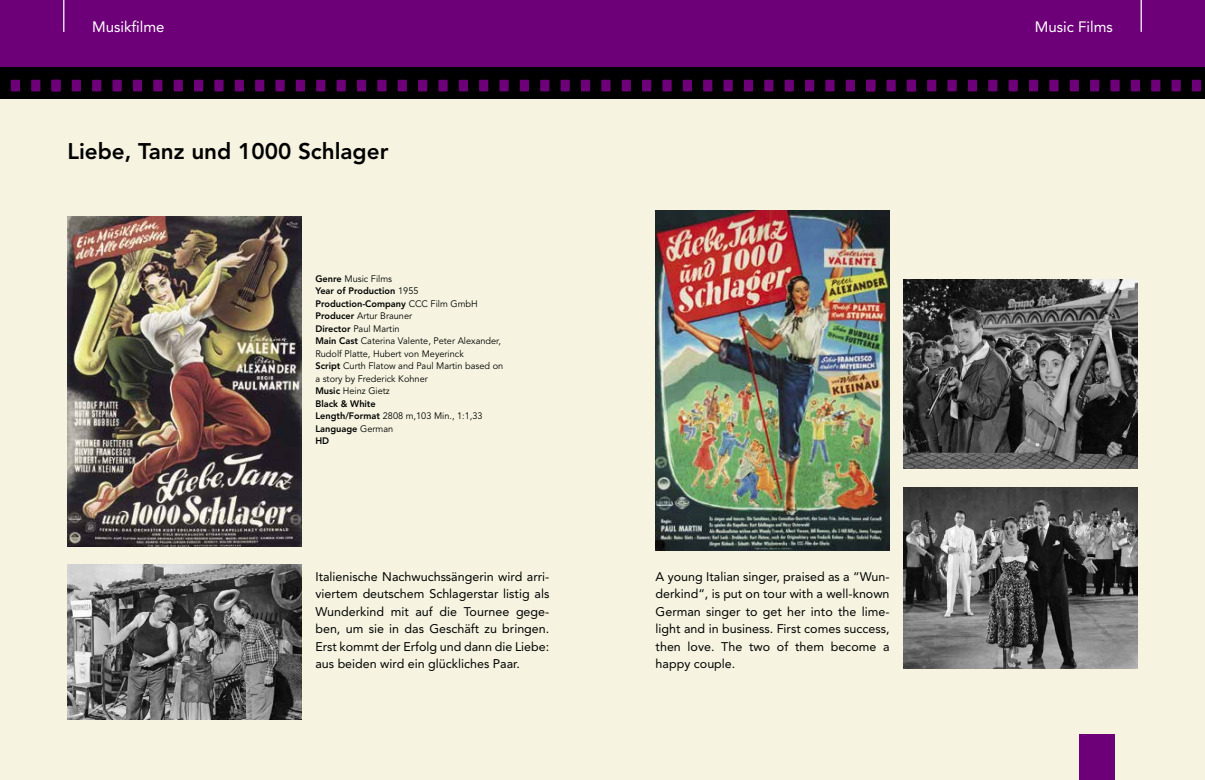
<style>
.page{position:relative;width:1205px;height:780px;background:#fff}
.page>*{position:absolute;margin:0;border:0;box-sizing:border-box;transform-origin:0 0}
.t1{font:800 22.5px "Avenir";color:#000}
.t2{font:15px "Avenir";color:#fff}
.t3{font:12.5px/17.5px "Avenir";color:#000;text-align:justify}
.t4{font:9.38px/12.5px "Avenir LT Pro";color:#000}
.t5{font:800 9.38px/12.5px "Avenir";color:#000}
.s1{font-family:"Avenir";font-weight:800}
.s2{font-family:"Avenir LT Pro";font-weight:400}
</style>
<div class="page">
<div style="left:0;top:99px;width:1205px;height:681px;background:#f6f4e0"></div>
<div style="left:0;top:0;width:1205px;height:67px;background:#6d0078"></div>
<hr style="left:63px;top:0;width:1px;height:32px;background:#fff">
<hr style="left:1140px;top:0;width:2px;height:32px;background:#fff">
<div style="left:0;top:67px;width:1205px;height:32px;background:#000"></div>
<div style="left:1079px;top:733px;width:35px;height:47px;background:#6d0078"></div>
<div style="left:72px;top:80px;width:9px;height:11px;background:#6d0078"></div>
<div style="left:92px;top:80px;width:9px;height:11px;background:#6d0078"></div>
<div style="left:11px;top:80px;width:9px;height:11px;background:#6d0078"></div>
<div style="left:31px;top:80px;width:9px;height:11px;background:#6d0078"></div>
<div style="left:52px;top:80px;width:9px;height:11px;background:#6d0078"></div>
<div style="left:112px;top:80px;width:10px;height:11px;background:#6d0078"></div>
<div style="left:133px;top:80px;width:9px;height:11px;background:#6d0078"></div>
<div style="left:153px;top:80px;width:9px;height:11px;background:#6d0078"></div>
<div style="left:174px;top:80px;width:9px;height:11px;background:#6d0078"></div>
<div style="left:194px;top:80px;width:9px;height:11px;background:#6d0078"></div>
<div style="left:214px;top:80px;width:10px;height:11px;background:#6d0078"></div>
<div style="left:235px;top:80px;width:9px;height:11px;background:#6d0078"></div>
<div style="left:255px;top:80px;width:9px;height:11px;background:#6d0078"></div>
<div style="left:275px;top:80px;width:10px;height:11px;background:#6d0078"></div>
<div style="left:296px;top:80px;width:9px;height:11px;background:#6d0078"></div>
<div style="left:316px;top:80px;width:9px;height:11px;background:#6d0078"></div>
<div style="left:336px;top:80px;width:10px;height:11px;background:#6d0078"></div>
<div style="left:357px;top:80px;width:9px;height:11px;background:#6d0078"></div>
<div style="left:377px;top:80px;width:9px;height:11px;background:#6d0078"></div>
<div style="left:398px;top:80px;width:9px;height:11px;background:#6d0078"></div>
<div style="left:418px;top:80px;width:9px;height:11px;background:#6d0078"></div>
<div style="left:438px;top:80px;width:10px;height:11px;background:#6d0078"></div>
<div style="left:459px;top:80px;width:9px;height:11px;background:#6d0078"></div>
<div style="left:927px;top:80px;width:9px;height:11px;background:#6d0078"></div>
<div style="left:947px;top:80px;width:9px;height:11px;background:#6d0078"></div>
<div style="left:886px;top:80px;width:10px;height:11px;background:#6d0078"></div>
<div style="left:907px;top:80px;width:9px;height:11px;background:#6d0078"></div>
<div style="left:968px;top:80px;width:9px;height:11px;background:#6d0078"></div>
<div style="left:988px;top:80px;width:9px;height:11px;background:#6d0078"></div>
<div style="left:1008px;top:80px;width:10px;height:11px;background:#6d0078"></div>
<div style="left:1029px;top:80px;width:9px;height:11px;background:#6d0078"></div>
<div style="left:1049px;top:80px;width:9px;height:11px;background:#6d0078"></div>
<div style="left:1069px;top:80px;width:10px;height:11px;background:#6d0078"></div>
<div style="left:1090px;top:80px;width:9px;height:11px;background:#6d0078"></div>
<div style="left:1110px;top:80px;width:9px;height:11px;background:#6d0078"></div>
<div style="left:1131px;top:80px;width:9px;height:11px;background:#6d0078"></div>
<div style="left:1151px;top:80px;width:9px;height:11px;background:#6d0078"></div>
<div style="left:1171px;top:80px;width:10px;height:11px;background:#6d0078"></div>
<div style="left:1192px;top:80px;width:9px;height:11px;background:#6d0078"></div>
<div style="left:479px;top:80px;width:9px;height:11px;background:#6d0078"></div>
<div style="left:499px;top:80px;width:10px;height:11px;background:#6d0078"></div>
<div style="left:520px;top:80px;width:9px;height:11px;background:#6d0078"></div>
<div style="left:540px;top:80px;width:9px;height:11px;background:#6d0078"></div>
<div style="left:560px;top:80px;width:10px;height:11px;background:#6d0078"></div>
<div style="left:581px;top:80px;width:9px;height:11px;background:#6d0078"></div>
<div style="left:601px;top:80px;width:9px;height:11px;background:#6d0078"></div>
<div style="left:622px;top:80px;width:9px;height:11px;background:#6d0078"></div>
<div style="left:642px;top:80px;width:9px;height:11px;background:#6d0078"></div>
<div style="left:662px;top:80px;width:10px;height:11px;background:#6d0078"></div>
<div style="left:683px;top:80px;width:9px;height:11px;background:#6d0078"></div>
<div style="left:703px;top:80px;width:9px;height:11px;background:#6d0078"></div>
<div style="left:723px;top:80px;width:10px;height:11px;background:#6d0078"></div>
<div style="left:744px;top:80px;width:9px;height:11px;background:#6d0078"></div>
<div style="left:764px;top:80px;width:9px;height:11px;background:#6d0078"></div>
<div style="left:784px;top:80px;width:10px;height:11px;background:#6d0078"></div>
<div style="left:805px;top:80px;width:9px;height:11px;background:#6d0078"></div>
<div style="left:825px;top:80px;width:9px;height:11px;background:#6d0078"></div>
<div style="left:846px;top:80px;width:9px;height:11px;background:#6d0078"></div>
<div style="left:866px;top:80px;width:9px;height:11px;background:#6d0078"></div>
<img style="left:67px;top:564px;width:234px;height:155px">
<img style="left:67px;top:216px;width:234px;height:331px">
<img style="left:904px;top:487px;width:233px;height:181px">
<img style="left:904px;top:280px;width:233px;height:188px">
<img style="left:656px;top:211px;width:233px;height:339px">
<p class="t2" style="left:92px;top:18px;width:74px">Musikfilme</p>
<p class="t2" style="left:1035px;top:18px;width:80px">Music Films</p>
<h1 class="t1" style="left:67px;top:138px;width:323px">Liebe, Tanz und 1000 Schlager</h1>
<p class="t4" style="left:315px;top:272px;width:78px"><span class="s1">Genre</span> Music Films</p>
<p class="t5" style="left:315px;top:284px;width:164px">Year of Production <span class="s2">1955<br></span>Production-Company <span class="s2">CCC Film GmbH</span></p>
<p class="t4" style="left:315px;top:310px;width:189px"><span class="s1">Producer</span> Artur Brauner<br><span class="s1">Director</span> Paul Martin<br><span class="s1">Main Cast</span> Caterina Valente, Peter Alexander,<br>Rudolf Platte, Hubert von Meyerinck<br><span class="s1">Script</span> Curth Flatow and Paul Martin based on a story by Frederick Kohner<br><span class="s1">Music</span> Heinz Gietz</p>
<p class="t5" style="left:315px;top:397px;width:62px">Black &amp; White</p>
<p class="t4" style="left:315px;top:410px;width:169px"><span class="s1">Length/Format</span> 2808 m,103 Min., 1:1,33</p>
<p class="t5" style="left:315px;top:422px;width:79px">Language <span class="s2">German<br></span>HD</p>
<p class="t3" style="left:315px;top:567px;width:235px">Italienische Nachwuchssängerin wird arri&shy;viertem deutschem Schlagerstar listig als Wunderkind mit auf die Tournee gege&shy;ben, um sie in das Geschäft zu bringen.<br>Erst kommt der Erfolg und dann die Liebe: aus beiden wird ein glückliches Paar.</p>
<p class="t3" style="left:656px;top:567px;width:235px">A young Italian singer, praised as a “Wun&shy;derkind“, is put on tour with a well-known German singer to get her into the lime&shy;light and in business. First comes success, then love. The two of them become a happy couple.</p>
</div>
